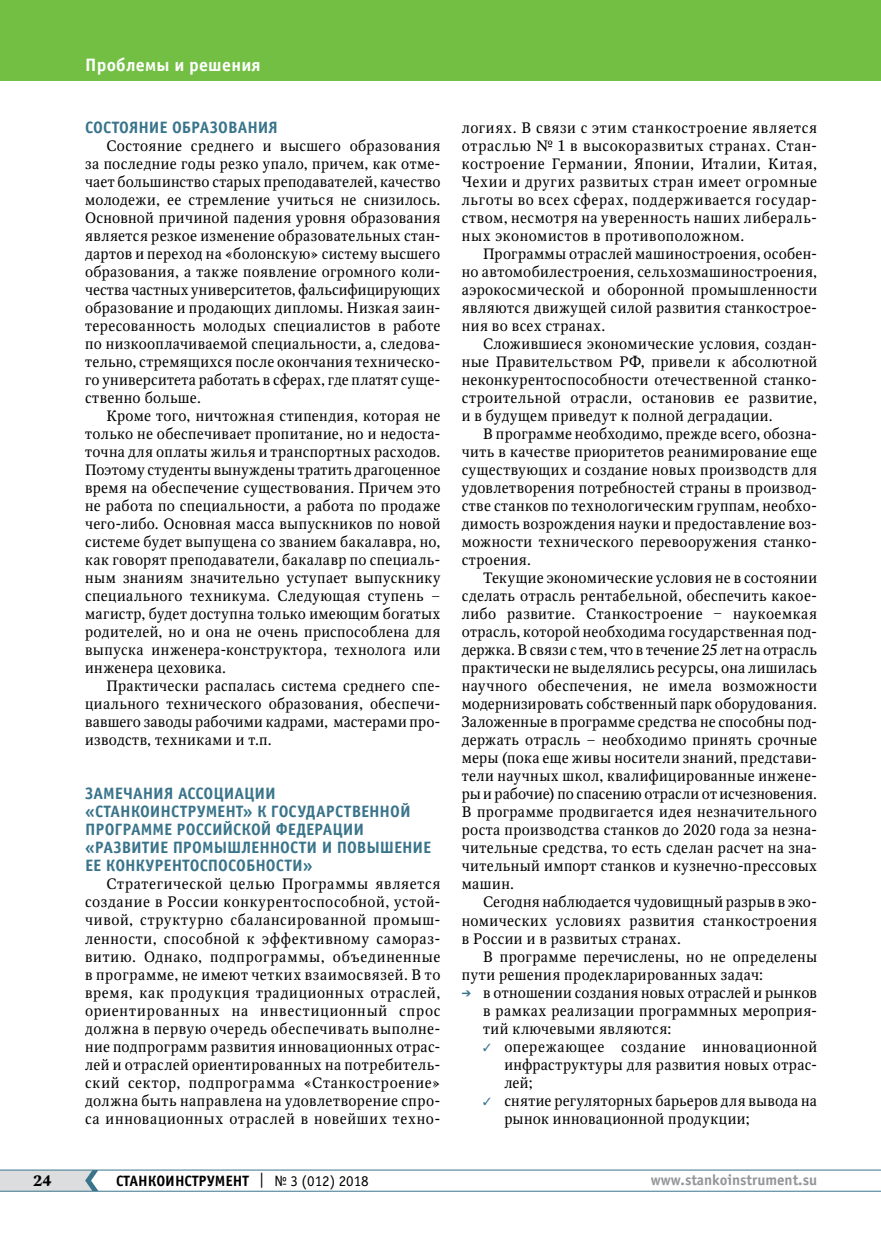
<style>
.page{position:relative;width:881px;height:1234px;background:#fff}
.page>*{position:absolute;margin:0;border:0;box-sizing:border-box;transform-origin:0 0}
.t1{font:700 18px "Officina Sans C";letter-spacing:.015em;color:#fff}
.t2{font:700 16.5px "Officina Sans C";letter-spacing:.02em;color:#39748b}
.t3{font:15px/18px "Octava";letter-spacing:.025em;color:#000;text-align:justify}
.t4{font:700 15px "Officina Sans C";color:#000}
.t5{font:700 15px "Officina Sans C";color:#939598}
.t6{font:700 15px "Octava";color:#000}
.s1{color:#39748b}
.s2{font-weight:400}
</style>
<div class="page">
<hr style="left:0;top:1190px;width:880px;height:1px;background:#39748b">
<hr style="left:0;top:1169px;width:880px;height:1px;background:#39748b">
<svg style="left:0;top:1169px;width:98px;height:21px;background:#cdd4d7"></svg>
<div style="left:0;top:0;width:880px;height:81px;background:#72bf44"></div>
<p class="t1" style="left:85px;top:55px;width:177px">Проблемы и решения</p>
<p class="t2" style="left:85px;top:118px;width:18px">Состо</p>
<p class="t2" style="left:129px;top:118px;width:20px">яние</p>
<p class="t2" style="left:172px;top:118px;width:57px">образовани</p>
<p class="t2" style="left:268px;top:118px;width:10px">я</p>
<p class="t3" style="left:85px;top:137px;width:357px;text-indent:21px">Состояние среднего и высшего образования за последние годы резко упало, причем, как отме&shy;чает большинство старых преподавателей, качество молодежи, ее стремление учиться не снизилось.<br>Основной причиной падения уровня образования является резкое изменение образовательных стан&shy;дартов и переход на «болонскую» систему высшего образования, а также появление огромного коли&shy;чества частных университетов, фальсифицирующих образование и продающих дипломы. Низкая заин&shy;тересованность молодых специалистов в работе по низкооплачиваемой специальности, а, следова&shy;тельно, стремящихся после окончания техническо&shy;го университета работать в сферах, где платят суще&shy;ственно больше.</p>
<p class="t3" style="left:85px;top:407px;width:357px;text-indent:21px">Кроме того, ничтожная стипендия, которая не только не обеспечивает пропитание, но и недоста&shy;точна для оплаты жилья и транспортных расходов.<br>Поэтому студенты вынуждены тратить драгоценное время на обеспечение существования. Причем это не работа по специальности, а работа по продаже чего-либо. Основная масса выпускников по новой системе будет выпущена со званием бакалавра, но, как говорят преподаватели, бакалавр по специаль&shy;ным знаниям значительно уступает выпускнику специального техникума. Следующая ступень – магистр, будет доступна только имеющим богатых родителей, но и она не очень приспособлена для выпуска инженера-конструктора, технолога или инженера цеховика.</p>
<p class="t3" style="left:85px;top:677px;width:357px;text-indent:21px">Практически распалась система среднего спе&shy;циального технического образования, обеспечи&shy;вавшего заводы рабочими кадрами, мастерами про&shy;изводств, техниками и т.п.</p>
<p class="t2" style="left:85px;top:784px;width:11px">Заме</p>
<p class="t2" style="left:123px;top:784px;width:21px">чани</p>
<p class="t2" style="left:164px;top:784px;width:101px">я Ассоциации</p>
<p class="t2" style="left:85px;top:802px;width:30px">«Станкоинстр</p>
<p class="t2" style="left:197px;top:802px;width:20px">умент</p>
<p class="t2" style="left:243px;top:802px;width:74px">» кГосударственно</p>
<p class="t2" style="left:400px;top:802px;width:12px">й</p>
<p class="t2" style="left:85px;top:820px;width:48px">программе</p>
<p class="t2" style="left:176px;top:820px;width:19px">Росси</p>
<p class="t2" style="left:222px;top:820px;width:75px">йской Федера</p>
<p class="t2" style="left:332px;top:820px;width:21px">ции</p>
<p class="t2" style="left:85px;top:838px;width:47px">«Развитие</p>
<p class="t2" style="left:173px;top:838px;width:11px">пром</p>
<p class="t2" style="left:213px;top:838px;width:48px">ышленности</p>
<p class="t2" style="left:321px;top:838px;width:69px">иповышение</p>
<p class="t2" style="left:85px;top:856px;width:32px">ее конк</p>
<p class="t2" style="left:145px;top:856px;width:19px">урентоспосо</p>
<p class="t2" style="left:246px;top:856px;width:20px">бности</p>
<p class="t2" style="left:302px;top:856px;width:11px">»</p>
<p class="t3" style="left:85px;top:875px;width:357px;text-indent:21px">Стратегической целью Программы является создание в России конкурентоспособной, устой&shy;чивой, структурно сбалансированной промыш&shy;ленности, способной к эффективному самораз&shy;витию. Однако, подпрограммы, объединенные в программе, не имеют четких взаимосвязей. В то время, как продукция традиционных отраслей, ориентированных на инвестиционный спрос должна в первую очередь обеспечивать выполне&shy;ние подпрограмм развития инновационных отрас&shy;лей и отраслей ориентированных на потребитель&shy;ский сектор, подпрограмма «Станкостроение» должна быть направлена на удовлетворение спро&shy;са инновационных отраслей в новейших техно-</p>
<p class="t3" style="left:461px;top:119px;width:357px">логиях. В связи с этим станкостроение является отраслью № 1 в высокоразвитых странах. Стан&shy;костроение Германии, Японии, Италии, Китая, Чехии и других развитых стран имеет огромные льготы во всех сферах, поддерживается государ&shy;ством, несмотря на уверенность наших либераль&shy;ных экономистов в противоположном.</p>
<p class="t3" style="left:461px;top:245px;width:357px;text-indent:21px">Программы отраслей машиностроения, особен&shy;но автомобилестроения, сельхозмашиностроения, аэрокосмической и оборонной промышленности являются движущей силой развития станкострое&shy;ния во всех странах.</p>
<p class="t3" style="left:461px;top:335px;width:357px;text-indent:21px">Сложившиеся экономические условия, создан&shy;ные Правительством РФ, привели к абсолютной неконкурентоспособности отечественной станко&shy;строительной отрасли, остановив ее развитие, и в будущем приведут к полной деградации.</p>
<p class="t3" style="left:461px;top:425px;width:357px;text-indent:21px">В программе необходимо, прежде всего, обозна&shy;чить в качестве приоритетов реанимирование еще существующих и создание новых производств для удовлетворения потребностей страны в производ&shy;стве станков по технологическим группам, необхо&shy;димость возрождения науки и предоставление воз&shy;можности технического перевооружения станко&shy;строения.</p>
<p class="t3" style="left:461px;top:569px;width:357px;text-align:left;text-indent:21px">Текущие экономические условия не в состоянии сделать отрасль рентабельной, обеспечить какое&shy;либо развитие. Станкостроение ‒ наукоемкая отрасль, которой необходима государственная под&shy;держка. В связи с тем, что в течение 25 лет на отрасль практически не выделялись ресурсы, она лишилась научного обеспечения, не имела возможности модернизировать собственный парк оборудования.<br>Заложенные в программе средства не способны под&shy;держать отрасль – необходимо принять срочные меры (пока еще живы носители знаний, представи&shy;тели научных школ, квалифицированные инжене&shy;ры и рабочие) по спасению отрасли от исчезновения.<br>В программе продвигается идея незначительного роста производства станков до 2020 года за незна&shy;чительные средства, то есть сделан расчет на зна&shy;чительный импорт станков и кузнечно-прессовых машин.</p>
<p class="t3" style="left:461px;top:893px;width:357px;text-indent:21px">Сегодня наблюдается чудовищный разрыв в эко&shy;номических условиях развития станкостроения в России и в развитых странах.</p>
<p class="t3" style="left:461px;top:947px;width:357px;text-indent:21px">В программе перечислены, но не определены пути решения продекларированных задач:</p>
<p class="t3" style="left:483px;top:983px;width:335px;text-indent:-21px"><span class="s1">➔</span> в отношении создания новых отраслей и рынков в рамках реализации программных мероприя&shy;тий ключевыми являются:</p>
<p class="t3" style="left:504px;top:1037px;width:314px;text-indent:-21px"><span class="s1">✓</span> опережающее создание инновационной инфраструктуры для развития новых отрас&shy;лей;</p>
<p class="t3" style="left:504px;top:1091px;width:314px;text-indent:-21px"><span class="s1">✓</span> снятие регуляторных барьеров для вывода на рынок инновационной продукции;</p>
<p class="t6" style="left:33px;top:1170px;width:20px">24</p>
<p class="t4" style="left:116px;top:1171px;width:254px">СТАНКОИНСТРУМЕНТ <span class="s2">| № 3 (012) 2018</span></p>
<p class="t5" style="left:650px;top:1171px;width:168px">www.stankoinstrument.su</p>
</div>
